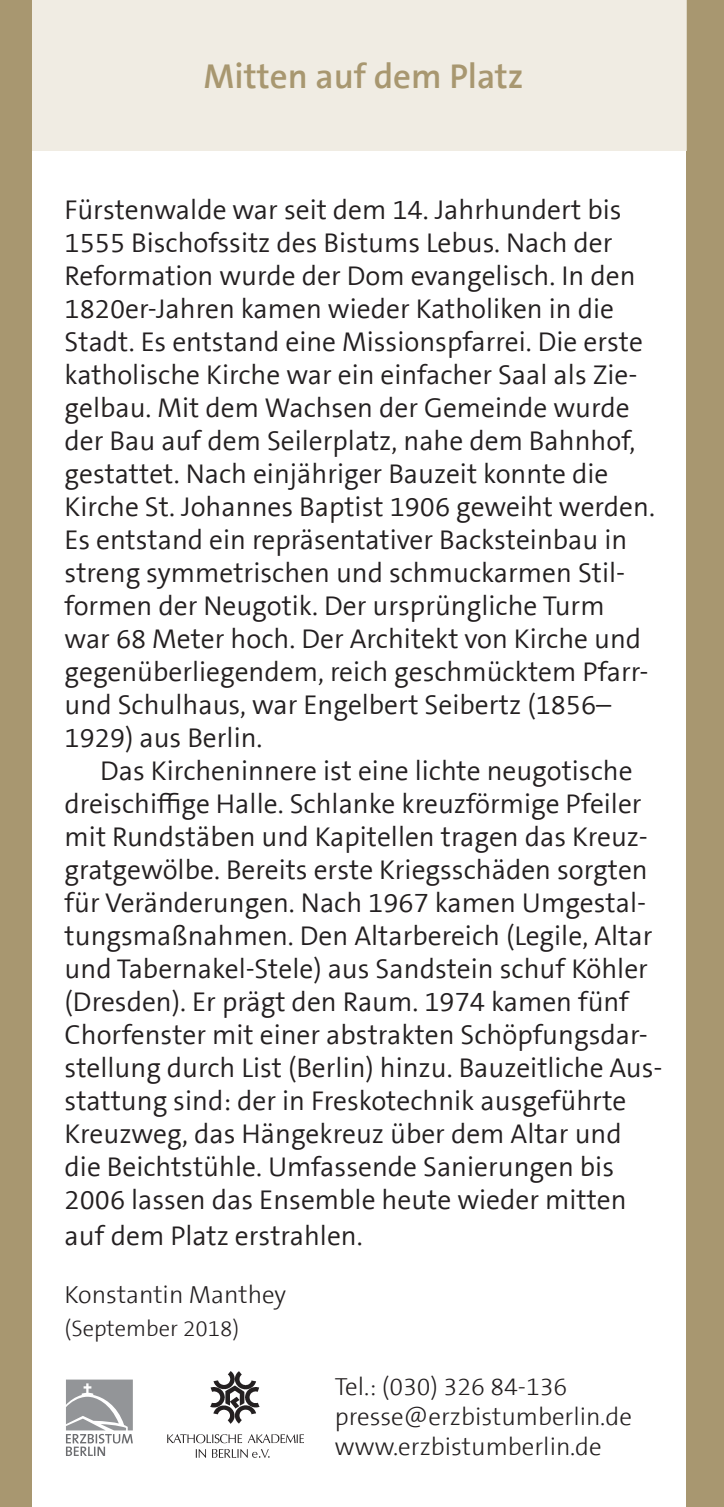
<style>
.page{position:relative;width:724px;height:1507px;background:#fff}
.page>*{position:absolute;margin:0;border:0;box-sizing:border-box;transform-origin:0 0}
.t1{font:300 35px "The Sans Basic";color:#a89770}
.t2{font:27.5px/33px "The Sans Basic";color:#231f20}
.t3{font:300 25px/30px "The Sans Basic";color:#231f20}
.t4{font:300 22.5px "The Sans Basic";color:#231f20}
</style>
<div class="page">
<div style="left:0;top:0;width:32px;height:1506px;background:#a89770"></div>
<div style="left:686px;top:0;width:38px;height:1506px;background:#a89770"></div>
<div style="left:32px;top:0;width:654px;height:151px;background:#f0ece3"></div>
<svg style="left:66px;top:1379px;width:67px;height:76px"></svg>
<img style="left:167px;top:1371px;width:137px;height:86px">
<p class="t1" style="left:203px;top:54px;width:322px">Mitten auf dem Platz</p>
<p class="t2" style="left:65px;top:193px;width:592px">Fürstenwalde war seit dem 14. Jahrhundert bis 1555 Bischofssitz des Bistums Lebus. Nach der Reformation wurde der Dom evangelisch. In den 1820er-Jahren kamen wieder Katholiken in die Stadt. Es entstand eine Missionspfarrei. Die erste katholische Kirche war ein einfacher Saal als Zie&shy;gelbau. Mit dem Wachsen der Gemeinde wurde der Bau auf dem Seilerplatz, nahe dem Bahnhof, gestattet. Nach einjähriger Bauzeit konnte die Kirche St. Johannes Baptist 1906 geweiht werden.<br>Es entstand ein repräsentativer Backsteinbau in streng symmetrischen und schmuckarmen Stil&shy;formen der Neugotik. Der ursprüngliche Turm war 68 Meter hoch. Der Architekt von Kirche und gegenüberliegendem, reich geschmücktem Pfarr&shy;und Schulhaus, war Engelbert Seibertz (1856– 1929) aus Berlin.</p>
<p class="t2" style="left:65px;top:754px;width:599px;text-indent:35px">Das Kircheninnere ist eine lichte neugotische dreischiffige Halle. Schlanke kreuzförmige Pfeiler mit Rundstäben und Kapitellen tragen das Kreuz&shy;gratgewölbe. Bereits erste Kriegsschäden sorgten für Veränderungen. Nach 1967 kamen Umgestal&shy;tungsmaßnahmen. Den Altarbereich (Legile, Altar und Tabernakel-Stele) aus Sandstein schuf Köhler (Dresden). Er prägt den Raum. 1974 kamen fünf Chorfenster mit einer abstrakten Schöpfungsdar&shy;stellung durch List (Berlin) hinzu. Bauzeitliche Aus&shy;stattung sind: der in Freskotechnik ausgeführte Kreuzweg, das Hängekreuz über dem Altar und die Beichtstühle. Umfassende Sanierungen bis 2006 lassen das Ensemble heute wieder mitten</p>
<p class="t2" style="left:65px;top:1219px;width:299px">auf dem Platz erstrahlen.</p>
<p class="t3" style="left:65px;top:1280px;width:223px">Konstantin Manthey</p>
<p class="t4" style="left:65px;top:1314px;width:176px">(September 2018)</p>
<p class="t3" style="left:335px;top:1371px;width:298px">Tel.: (030) 326 84-136 presse@erzbistumberlin.de www.erzbistumberlin.de</p>
</div>
